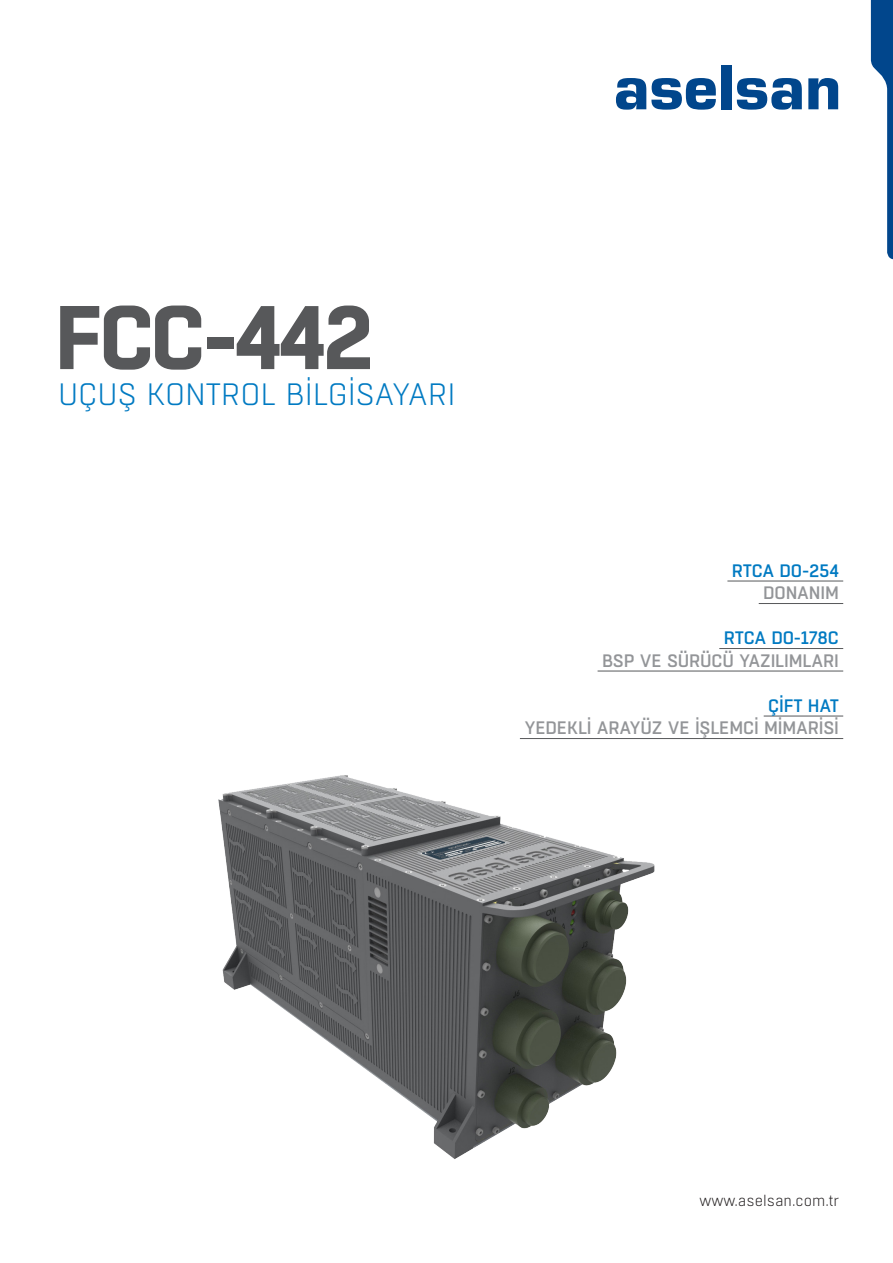
<style>
.page{position:relative;width:893px;height:1263px;background:#fff}
.page>*{position:absolute;margin:0;border:0;box-sizing:border-box;transform-origin:0 0}
.t1{font:700 90px "Boxed";letter-spacing:-.04em;color:#57585a}
.t2{font:300 30.9px "Boxed";letter-spacing:-.005em;color:#007ac2}
.t3{font:500 18px "Boxed";letter-spacing:-.01em;color:#939598}
.t4{font:500 18px "Boxed";letter-spacing:-.01em;color:#007ac2}
.t5{font:300 15px "Boxed";color:#231f20}
</style>
<div class="page">
<svg style="left:616px;top:78px;width:100px;height:32px"></svg>
<div style="left:721px;top:65px;width:10px;height:44px;background:#01468c"></div>
<svg style="left:737px;top:78px;width:65px;height:32px"></svg>
<svg style="left:808px;top:78px;width:30px;height:31px"></svg>
<svg style="left:871px;top:0;width:22px;height:259px"></svg>
<hr style="left:727px;top:581px;width:116px;height:1px;background:#57585a">
<hr style="left:759px;top:603px;width:84px;height:1px;background:#57585a">
<hr style="left:719px;top:648px;width:124px;height:1px;background:#57585a">
<hr style="left:598px;top:671px;width:245px;height:1px;background:#57585a">
<hr style="left:764px;top:716px;width:79px;height:1px;background:#57585a">
<hr style="left:520px;top:738px;width:323px;height:1px;background:#57585a">
<img style="left:218px;top:775px;width:437px;height:384px">
<p class="t1" style="left:55px;top:277px;width:320px">FCC-442</p>
<p class="t2" style="left:58px;top:375px;width:399px">UÇUŞ KONTROL BILGISAYARI</p>
<p class="t4" style="left:732px;top:559px;width:109px">RTCA DO-254</p>
<p class="t3" style="left:763px;top:582px;width:77px">DONANIM</p>
<p class="t4" style="left:724px;top:627px;width:117px">RTCA DO-178C</p>
<p class="t3" style="left:602px;top:649px;width:238px">BSP VE SÜRÜCÜ YAZILIMLARI</p>
<p class="t4" style="left:768px;top:694px;width:72px">ÇİFT HAT</p>
<p class="t3" style="left:524px;top:717px;width:316px">YEDEKLİ ARAYÜZ VE İŞLEMCİ MİMARİSİ</p>
<p class="t5" style="left:700px;top:1191px;width:141px">www.aselsan.com.tr</p>
</div>
